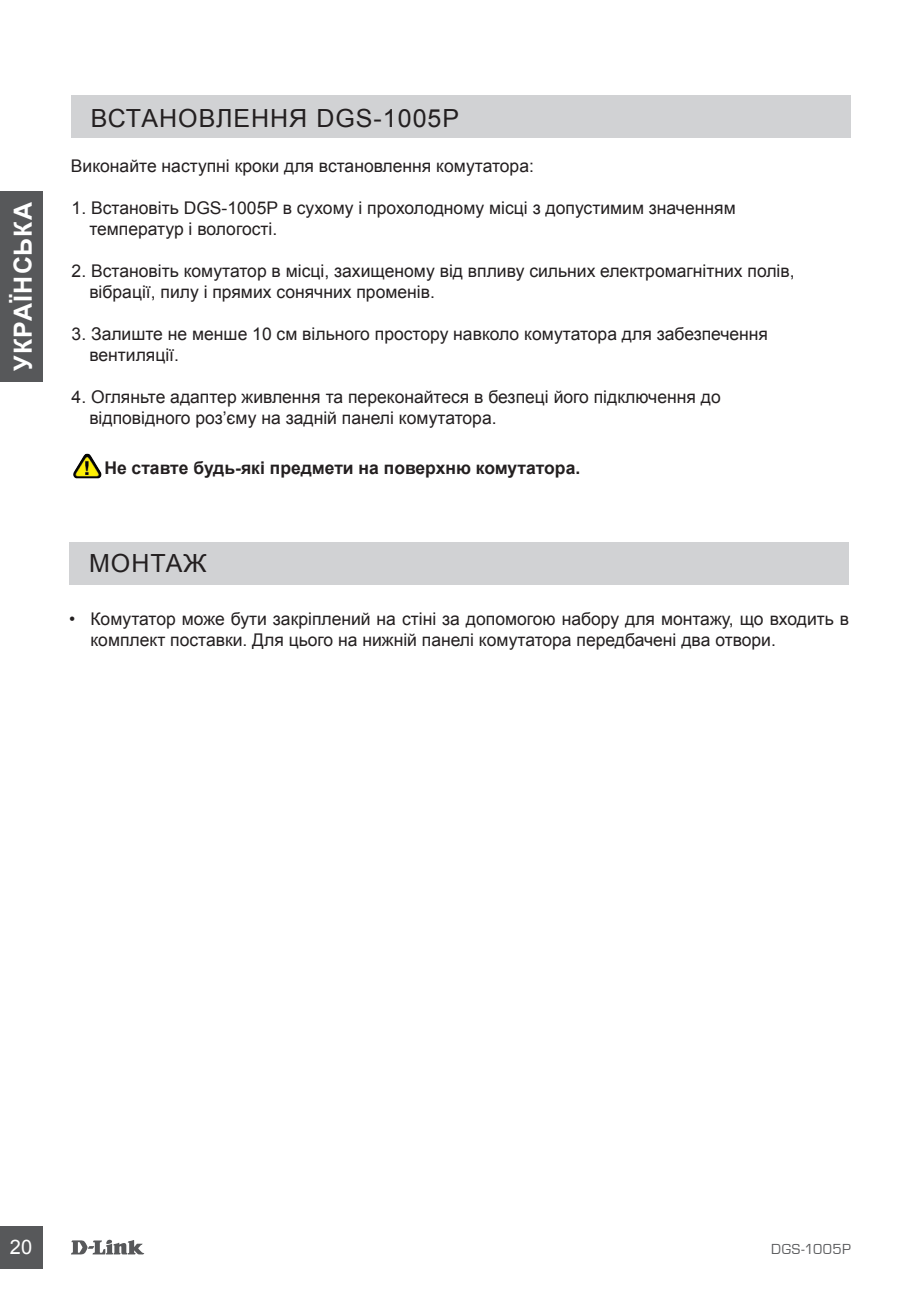
<style>
.page{position:relative;width:922px;height:1297px;background:#fff}
.page>*{position:absolute;margin:0;border:0;box-sizing:border-box;transform-origin:0 0}
.t1{font:25px "Arial";letter-spacing:.04em;color:#231f20}
.t2{font:700 25px "Arial";letter-spacing:.045em;color:#fff}
.t3{font:20px "Arial";color:#fff}
.t4{font:17.5px/21px "Arial";color:#231f20}
.t5{font:700 17.5px "Arial";color:#231f20}
.t6{font:15px "Eurostile";letter-spacing:.035em;color:#57585a}
</style>
<div class="page">
<svg style="left:71px;top:1239px;width:73px;height:15px"></svg>
<div style="left:0;top:1226px;width:43px;height:43px;background:#57585a"></div>
<div style="left:0;top:191px;width:43px;height:190px;background:#57585a"></div>
<div style="left:71px;top:95px;width:779px;height:43px;background:#d1d2d4"></div>
<img style="left:73px;top:454px;width:14px;height:21px">
<div style="left:69px;top:542px;width:779px;height:43px;background:#d1d2d4"></div>
<h1 class="t2" style="left:6px;top:371px;width:171px;rotate:-90deg">УКРАЇНСЬКА</h1>
<h1 class="t1" style="left:91px;top:101px;width:370px">ВСТАНОВЛЕННЯ DGS-1005P</h1>
<p class="t4" style="left:71px;top:156px;width:464px">Виконайте наступні кроки для встановлення комутатора:</p>
<p class="t4" style="left:89px;top:198px;width:647px;text-indent:-18px">1. Встановіть DGS-1005P в сухому і прохолодному місці з допустимим значенням температур і вологості.</p>
<p class="t4" style="left:89px;top:261px;width:706px;text-indent:-18px">2. Встановіть комутатор в місці, захищеному від впливу сильних електромагнітних полів, вібрації, пилу і прямих сонячних променів.</p>
<p class="t4" style="left:89px;top:324px;width:680px;text-indent:-18px">3. Залиште не менше 10 см вільного простору навколо комутатора для забезпечення вентиляції.</p>
<p class="t4" style="left:89px;top:387px;width:632px;text-indent:-18px">4. Огляньте адаптер живлення та переконайтеся в безпеці його підключення до відповідного роз’єму на задній панелі комутатора.</p>
<p class="t5" style="left:104px;top:456px;width:477px">Не ставте будь-які предмети на поверхню комутатора.</p>
<h1 class="t1" style="left:89px;top:547px;width:119px">МОНТАЖ</h1>
<p class="t4" style="left:90px;top:609px;width:760px;text-indent:-21px">• Комутатор може бути закріплений на стіні за допомогою набору для монтажу, що входить в комплект поставки. Для цього на нижній панелі комутатора передбачені два отвори.</p>
<p class="t3" style="left:10px;top:1234px;width:24px">20</p>
<p class="t6" style="left:771px;top:1241px;width:81px">DGS-1005P</p>
</div>
